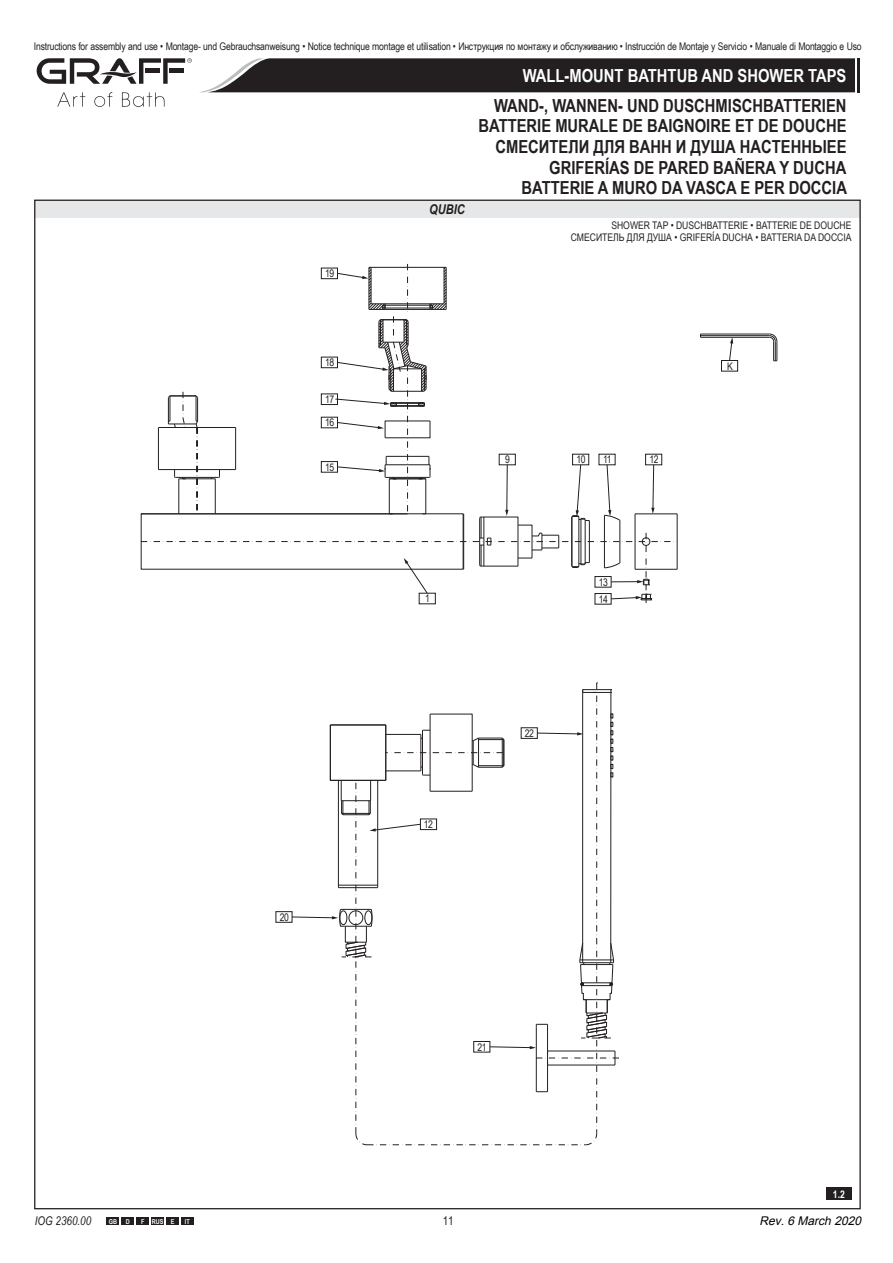
<style>
.page{position:relative;width:893px;height:1263px;background:#fff}
.page>*{position:absolute;margin:0;border:0;box-sizing:border-box;transform-origin:0 0}
.t1{font:700 18px/20.5px "Arial Narrow";color:#231f20;text-align:right}
.t2{font:700 18px "Arial Narrow";color:#fff}
.t3{font:italic 700 13.5px "Arial Narrow";color:#231f20}
.t4{font:italic 12px "Arial";color:#000001}
.t5{font:italic 12px "Arial Narrow";color:#231f20}
.t6{font:12px "Arial Narrow";color:#231f20}
.t7{font:10.5px/17px "Arial Narrow";letter-spacing:-.015em;color:#231f20}
.t8{font:700 10.5px "Arial Narrow";color:#fff}
.t9{font:700 6.75px "Arial Narrow";color:#fff}
</style>
<div class="page">
<div style="left:419px;top:593px;width:17px;height:11px;border:1px solid #231f20"></div>
<svg style="left:143px;top:264px;width:533px;height:339px"></svg>
<hr style="left:141px;top:513px;width:266px;height:1px;background:#231f20">
<hr style="left:463px;top:514px;width:1px;height:55px;background:#231f20">
<hr style="left:634px;top:514px;width:1px;height:55px;background:#231f20">
<hr style="left:676px;top:514px;width:1px;height:55px;background:#231f20">
<hr style="left:635px;top:513px;width:42px;height:1px;background:#231f20">
<hr style="left:635px;top:569px;width:42px;height:1px;background:#231f20">
<hr style="left:178px;top:479px;width:1px;height:35px;background:#231f20">
<hr style="left:215px;top:479px;width:1px;height:35px;background:#231f20">
<svg style="left:174px;top:470px;width:46px;height:10px"></svg>
<hr style="left:158px;top:427px;width:78px;height:1px;background:#231f20">
<hr style="left:197px;top:469px;width:39px;height:1px;background:#231f20">
<hr style="left:158px;top:427px;width:1px;height:43px;background:#231f20">
<hr style="left:158px;top:469px;width:39px;height:1px;background:#231f20">
<hr style="left:235px;top:428px;width:1px;height:42px;background:#231f20">
<svg style="left:167px;top:395px;width:32px;height:34px"></svg>
<hr style="left:389px;top:479px;width:1px;height:35px;background:#231f20">
<hr style="left:425px;top:479px;width:1px;height:35px;background:#231f20">
<svg style="left:337px;top:456px;width:94px;height:24px"></svg>
<hr style="left:386px;top:464px;width:43px;height:1px;background:#231f20">
<hr style="left:369px;top:267px;width:77px;height:1px;background:#231f20">
<hr style="left:371px;top:303px;width:73px;height:1px;background:#231f20">
<hr style="left:385px;top:309px;width:45px;height:1px;background:#231f20">
<hr style="left:385px;top:308px;width:45px;height:1px;background:#231f20">
<hr style="left:385px;top:305px;width:45px;height:1px;background:#231f20">
<svg style="left:337px;top:420px;width:94px;height:19px"></svg>
<svg style="left:335px;top:399px;width:90px;height:8px"></svg>
<hr style="left:391px;top:403px;width:33px;height:1px;background:#231f20">
<hr style="left:390px;top:406px;width:34px;height:1px;background:#231f20">
<svg style="left:478px;top:510px;width:81px;height:57px"></svg>
<svg style="left:603px;top:465px;width:18px;height:56px"></svg>
<hr style="left:619px;top:520px;width:1px;height:43px;background:#231f20">
<svg style="left:603px;top:562px;width:18px;height:7px"></svg>
<hr style="left:604px;top:515px;width:1px;height:53px;background:#231f20">
<hr style="left:589px;top:521px;width:1px;height:42px;background:#231f20">
<svg style="left:570px;top:465px;width:19px;height:104px"></svg>
<svg style="left:611px;top:579px;width:39px;height:7px"></svg>
<svg style="left:611px;top:594px;width:41px;height:7px"></svg>
<svg style="left:337px;top:319px;width:90px;height:73px"></svg>
<svg style="left:337px;top:267px;width:48px;height:43px"></svg>
<svg style="left:429px;top:267px;width:17px;height:43px"></svg>
<div style="left:642px;top:538px;width:8px;height:8px;border:1px solid #231f20;border-radius:50%"></div>
<hr style="left:857px;top:58px;width:3px;height:34px;background:#231f20">
<svg style="left:201px;top:58px;width:654px;height:34px;background:#322e2f"></svg>
<div style="left:106px;top:1218px;width:13px;height:7px;background:#231f20"></div>
<div style="left:121px;top:1218px;width:13px;height:7px;background:#231f20"></div>
<div style="left:136px;top:1218px;width:13px;height:7px;background:#231f20"></div>
<div style="left:151px;top:1218px;width:13px;height:7px;background:#231f20"></div>
<div style="left:166px;top:1218px;width:13px;height:7px;background:#231f20"></div>
<div style="left:181px;top:1218px;width:13px;height:7px;background:#231f20"></div>
<div style="left:35px;top:200px;width:825px;height:17px;background:#e6e7e9"></div>
<div style="left:826px;top:1187px;width:25px;height:13px;background:#231f20"></div>
<div style="left:721px;top:360px;width:17px;height:12px;border:1px solid #231f20"></div>
<svg style="left:729px;top:338px;width:4px;height:23px"></svg>
<hr style="left:700px;top:334px;width:69px;height:1px;background:#231f20">
<hr style="left:700px;top:337px;width:69px;height:1px;background:#231f20">
<hr style="left:700px;top:335px;width:69px;height:1px;background:#231f20">
<svg style="left:768px;top:333px;width:9px;height:28px"></svg>
<div style="left:275px;top:911px;width:17px;height:12px;border:1px solid #231f20"></div>
<svg style="left:292px;top:683px;width:327px;height:462px"></svg>
<svg style="left:122px;top:92px;width:42px;height:15px"></svg>
<svg style="left:94px;top:92px;width:18px;height:15px"></svg>
<svg style="left:57px;top:92px;width:28px;height:15px"></svg>
<svg style="left:36px;top:58px;width:156px;height:26px"></svg>
<p class="t7" style="left:34px;top:37px;width:829px">Instructions for assembly and use • Montage- und Gebrauchsanweisung • Notice technique montage et utilisation • Инcтрукция по монтажу и обслуживанию • Instrucción de Montaje y Servicio • Manuale di Montaggio e Uso</p>
<h1 class="t2" style="left:522px;top:62px;width:325px">WALL-MOUNT BATHTUB AND SHOWER TAPS</h1>
<p class="t7" style="left:325px;top:265px;width:11px">19</p>
<p class="t7" style="left:325px;top:354px;width:11px">18</p>
<p class="t7" style="left:325px;top:390px;width:11px">17</p>
<p class="t7" style="left:325px;top:414px;width:11px">16</p>
<p class="t7" style="left:325px;top:458px;width:11px">15</p>
<p class="t7" style="left:280px;top:908px;width:11px">20</p>
<p class="t3" style="left:429px;top:199px;width:37px">QUBIC</p>
<h1 class="t1" style="left:478px;top:94px;width:369px">WAND-, WANNEN- UND DUSCHMISCHBATTERIEN<br>BATTERIE MURALE DE BAIGNOIRE ET DE DOUCHE<br>СМЕСИТЕЛИ ДЛЯ ВАНН И ДУША НАСТЕННЫЕE</h1>
<h1 class="t1" style="left:521px;top:177px;width:327px">BATTERIE A MURO DA VASCA E PER DOCCIA</h1>
<h1 class="t1" style="left:549px;top:156px;width:299px">GRIFERÍAS DE PARED BAÑERA Y DUCHA</h1>
<p class="t7" style="left:570px;top:219px;width:282px;line-height:11.9px;text-align:right">SHOWER TAP • DUSCHBATTERIE • BATTERIE DE DOUCHE<br>СМЕСИТЕЛЬ ДЛЯ ДУША • GRIFERÍA DUCHA • BATTERIA DA DOCCIA</p>
<p class="t7" style="left:425px;top:590px;width:6px">1</p>
<p class="t7" style="left:505px;top:451px;width:6px">9</p>
<p class="t7" style="left:576px;top:451px;width:11px">10</p>
<p class="t7" style="left:603px;top:451px;width:10px">11</p>
<p class="t7" style="left:649px;top:451px;width:11px">12</p>
<p class="t7" style="left:599px;top:573px;width:11px">13<br>14</p>
<p class="t7" style="left:727px;top:357px;width:7px">K</p>
<p class="t7" style="left:424px;top:816px;width:11px">12</p>
<p class="t7" style="left:525px;top:724px;width:11px">22</p>
<p class="t7" style="left:477px;top:1038px;width:11px">21</p>
<p class="t5" style="left:35px;top:1213px;width:58px">IOG 2360 00</p>
<p class="t5" style="left:77px;top:1213px;width:4px">.</p>
<p class="t9" style="left:109px;top:1216px;width:10px">GB</p>
<p class="t9" style="left:126px;top:1216px;width:5px">D</p>
<p class="t9" style="left:141px;top:1216px;width:35px">F RUS E</p>
<p class="t9" style="left:185px;top:1216px;width:6px">IT</p>
<p class="t6" style="left:443px;top:1212px;width:12px">11</p>
<p class="t8" style="left:832px;top:1186px;width:13px">1.2</p>
<p class="t4" style="left:759px;top:1213px;width:106px">Rev.6 March 2020</p>
</div>
